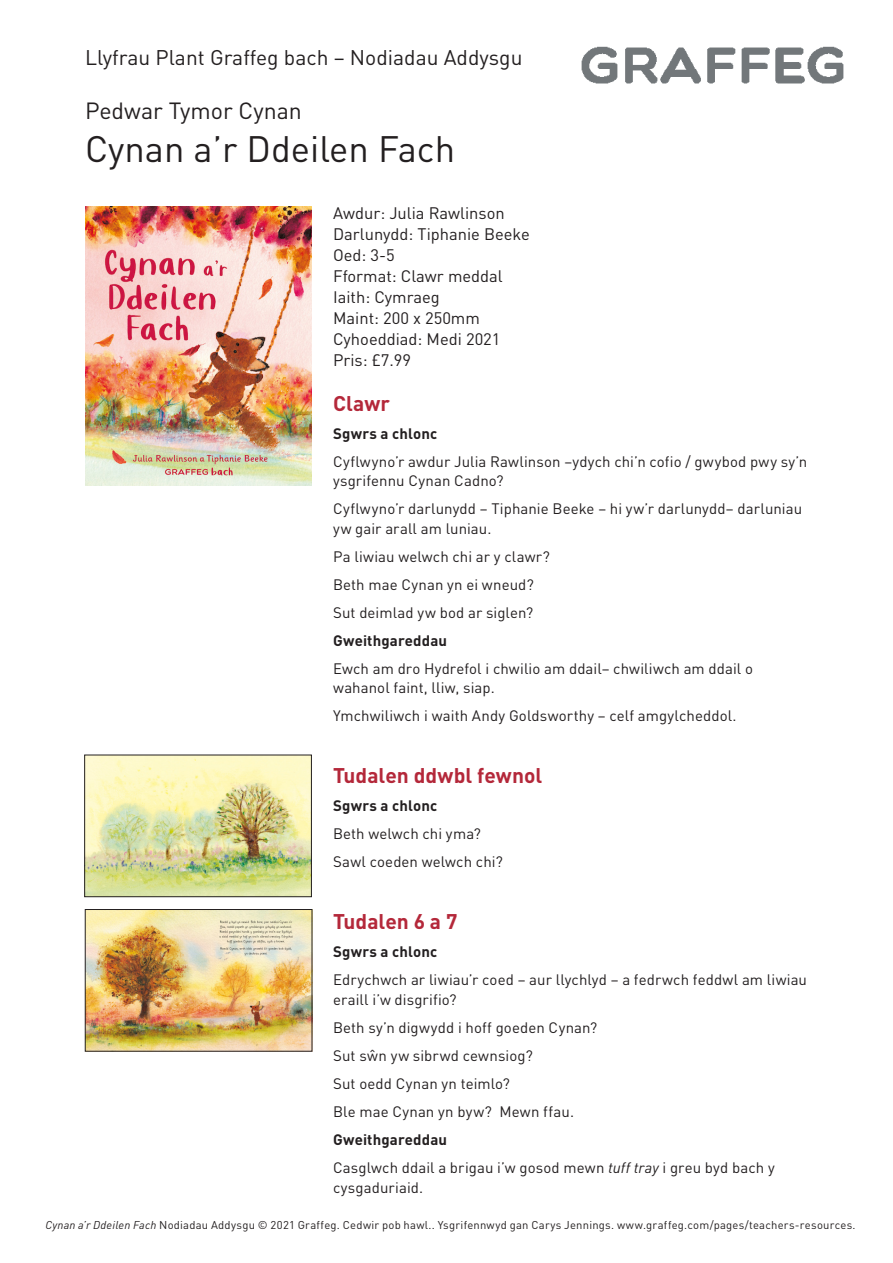
<style>
.page{position:relative;width:893px;height:1263px;background:#fff}
.page>*{position:absolute;margin:0;border:0;box-sizing:border-box;transform-origin:0 0}
.t1{font:36.3px "DIN";color:#231f20}
.t2{font:23.1px "DIN";color:#231f20}
.t3{font:21px "DIN";color:#231f20}
.subheads{font:700 21px "DIN";color:#b4283a}
._4__Main_body_copy{font:700 21px "DIN";color:#b4283a}
.t4{font:16.5px "DIN";color:#231f20}
._4__Main_body_copy-2{font:15px/19.5px "DIN";letter-spacing:.005em;color:#231f20}
._4__Main_body_copy-3{font:700 15px "DIN";letter-spacing:.01em;color:#231f20}
.t5{font:11.25px "DIN";letter-spacing:.02em;color:#231f20}
.s1{font-family:"DIN Pro"}
.s2{font-style:italic}
</style>
<div class="page">
<img style="left:85px;top:206px;width:227px;height:279px">
<img style="left:581px;top:46px;width:263px;height:38px">
<img style="left:86px;top:757px;width:224px;height:138px">
<div style="left:84px;top:755px;width:228px;height:142px;border:1px solid #231f20"></div>
<img style="left:87px;top:911px;width:223px;height:138px">
<div style="left:85px;top:909px;width:227px;height:142px;border:1px solid #231f20"></div>
<p class="t3" style="left:85px;top:45px;width:439px">Llyfrau Plant Graffeg bach – Nodiadau Addysgu</p>
<p class="t2" style="left:85px;top:96px;width:218px">Pedwar Tymor Cynan</p>
<p class="t1" style="left:85px;top:126px;width:372px">Cynan a’r Ddeilen Fach</p>
<p class="t4" style="left:333px;top:203px;width:173px">Awdur: Julia Rawlinson</p>
<p class="t4" style="left:333px;top:224px;width:198px">Darlunydd: Tiphanie Beeke</p>
<p class="t4" style="left:333px;top:245px;width:63px">Oed: 3-5</p>
<p class="t4" style="left:333px;top:266px;width:171px">Fformat: Clawr meddal</p>
<p class="t4" style="left:333px;top:287px;width:108px">Iaith: Cymraeg</p>
<p class="t4" style="left:333px;top:308px;width:148px">Maint: 200 x 250mm</p>
<p class="t4" style="left:333px;top:329px;width:169px">Cyhoeddiad: Medi 2021</p>
<p class="t4" style="left:333px;top:350px;width:80px">Pris: £7.99</p>
<p class="subheads" style="left:333px;top:389px;width:59px">Clawr</p>
<p class="_4__Main_body_copy-3" style="left:333px;top:424px;width:106px">Sgwrs a chlonc</p>
<p class="_4__Main_body_copy-2" style="left:333px;top:451px;width:476px">Cyflwyno’r awdur Julia Rawlinson –ydych chi’n cofio / gwybod pwy sy’n ysgrifennu Cynan Cadno?</p>
<p class="_4__Main_body_copy-2" style="left:333px;top:499px;width:471px">Cyflwyno’r darlunydd – Tiphanie Beeke – hi yw’r darlunydd– darluniau yw gair arall am luniau.</p>
<p class="_4__Main_body_copy-2" style="left:333px;top:546px;width:218px">Pa liwiau welwch chi ar y clawr?</p>
<p class="_4__Main_body_copy-2" style="left:333px;top:574px;width:202px">Beth mae Cynan yn ei wneud?</p>
<p class="_4__Main_body_copy-2" style="left:333px;top:602px;width:202px">Sut deimlad yw bod ar siglen?</p>
<p class="_4__Main_body_copy-3" style="left:333px;top:631px;width:116px">Gweithgareddau</p>
<p class="_4__Main_body_copy-2" style="left:333px;top:658px;width:421px">Ewch am dro Hydrefol i chwilio am ddail– chwiliwch am ddail o wahanol faint, lliw, siap.</p>
<p class="_4__Main_body_copy-2" style="left:333px;top:706px;width:405px">Ymchwiliwch i waith Andy Goldsworthy – celf amgylcheddol.</p>
<p class="subheads" style="left:333px;top:762px;width:211px">Tudalen ddwbl fewnol</p>
<p class="_4__Main_body_copy-3" style="left:333px;top:796px;width:106px">Sgwrs a chlonc</p>
<p class="_4__Main_body_copy-2" style="left:333px;top:824px;width:149px">Beth welwch chi yma?</p>
<p class="_4__Main_body_copy-2" style="left:333px;top:852px;width:171px">Sawl coeden welwch chi?</p>
<p class="_4__Main_body_copy" style="left:333px;top:908px;width:126px">Tudalen 6 a 7</p>
<p class="_4__Main_body_copy-3" style="left:333px;top:942px;width:106px">Sgwrs a chlonc</p>
<p class="_4__Main_body_copy-2" style="left:333px;top:970px;width:475px">Edrychwch ar liwiau’r coed – aur llychlyd – a fedrwch feddwl am liwiau eraill i’w disgrifio?</p>
<p class="_4__Main_body_copy-2" style="left:333px;top:1017px;width:266px">Beth sy’n digwydd i hoff goeden Cynan?</p>
<p class="_4__Main_body_copy-2" style="left:333px;top:1045px;width:201px">Sut s<span class="s1">ŵ</span>n yw sibrwd cewnsiog?</p>
<p class="_4__Main_body_copy-2" style="left:333px;top:1073px;width:178px">Sut oedd Cynan yn teimlo?</p>
<p class="_4__Main_body_copy-2" style="left:333px;top:1101px;width:242px">Ble mae Cynan yn byw? Mewn ffau.</p>
<p class="_4__Main_body_copy-3" style="left:333px;top:1130px;width:116px">Gweithgareddau</p>
<p class="_4__Main_body_copy-2" style="left:333px;top:1157px;width:443px">Casglwch ddail a brigau i’w gosod mewn <span class="s2">tuff tray</span> i greu byd bach y cysgaduriaid.</p>
<p class="t5" style="left:45px;top:1218px;width:812px"><span class="s2">Cynan a’r Ddeilen Fach</span> Nodiadau Addysgu © 2021 Graffeg. Cedwir pob hawl.. Ysgrifennwyd gan Carys Jennings. www.graffeg.com/pages/teachers-resources.</p>
</div>
